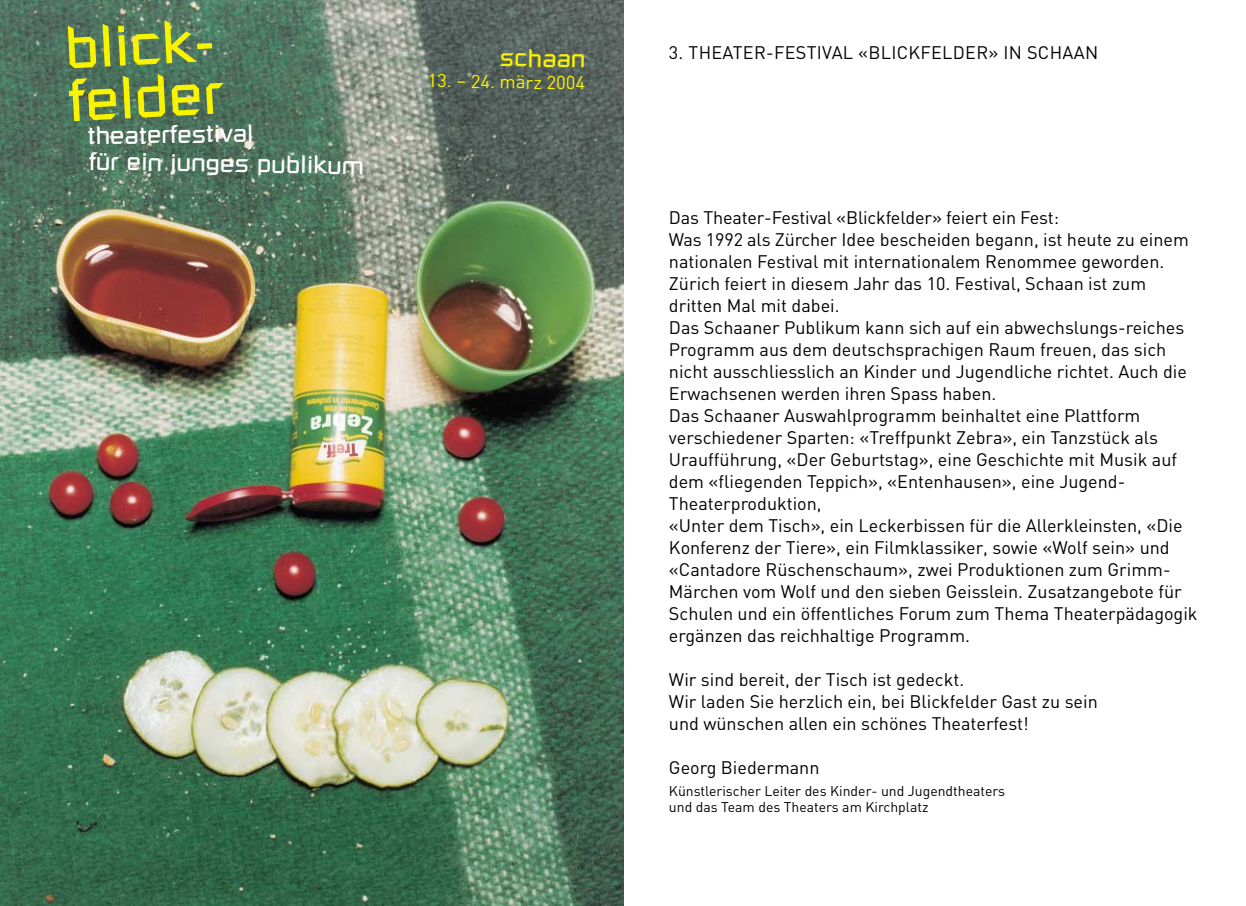
<style>
.page{position:relative;width:1246px;height:906px;background:#fff}
.page>*{position:absolute;margin:0;border:0;box-sizing:border-box;transform-origin:0 0}
.t1{font:59.4px/52.8px "Russell Square";color:#f8f400}
.t2{font:25.2px "Russell Square";color:#fff}
.t3{font:25.2px "Russell Square";color:#f8f400}
.t4{font:18.4px "DIN";color:#f8f400}
.t5{font:18px/22px "DIN";color:#000}
.t6{font:14px/16px "DIN";color:#000}
</style>
<div class="page">
<img style="left:0;top:0;width:624px;height:906px">
<h1 class="t1" style="left:63px;top:24px;width:161px;rotate:-3deg">blick&shy;felder</h1>
<h2 class="t2" style="left:87px;top:126px;width:168px;rotate:-1deg">theaterfestival</h2>
<h2 class="t2" style="left:89px;top:151px;width:277px;rotate:1deg">für ein junges publikum</h2>
<h2 class="t3" style="left:500px;top:48px;width:87px;rotate:1deg">schaan</h2>
<p class="t4" style="left:428px;top:74px;width:159px;rotate:1deg">13. – 24. märz 2004</p>
<p class="t5" style="left:669px;top:44px;width:431px">3. THEATER-FESTIVAL «BLICKFELDER» IN SCHAAN</p>
<p class="t5" style="left:669px;top:208px;width:530px">Das Theater-Festival «Blickfelder» feiert ein Fest:<br>Was 1992 als Zürcher Idee bescheiden begann, ist heute zu einem nationalen Festival mit internationalem Renommee geworden.<br>Zürich feiert in diesem Jahr das 10. Festival, Schaan ist zum dritten Mal mit dabei.<br>Das Schaaner Publikum kann sich auf ein abwechslungs-reiches Programm aus dem deutschsprachigen Raum freuen, das sich nicht ausschliesslich an Kinder und Jugendliche richtet. Auch die Erwachsenen werden ihren Spass haben.<br>Das Schaaner Auswahlprogramm beinhaltet eine Plattform verschiedener Sparten: «Treffpunkt Zebra», ein Tanzstück als Uraufführung, «Der Geburtstag», eine Geschichte mit Musik auf dem «fliegenden Teppich», «Entenhausen», eine Jugend-Theaterproduktion,<br>«Unter dem Tisch», ein Leckerbissen für die Allerkleinsten, «Die Konferenz der Tiere», ein Filmklassiker, sowie «Wolf sein» und «Cantadore Rüschenschaum», zwei Produktionen zum Grimm-Märchen vom Wolf und den sieben Geisslein. Zusatzangebote für Schulen und ein öffentliches Forum zum Thema Theaterpädagogik ergänzen das reichhaltige Programm.</p>
<p class="t5" style="left:669px;top:670px;width:430px">Wir sind bereit, der Tisch ist gedeckt.<br>Wir laden Sie herzlich ein, bei Blickfelder Gast zu sein und wünschen allen ein schönes Theaterfest!</p>
<p class="t5" style="left:669px;top:758px;width:152px">Georg Biedermann</p>
<p class="t6" style="left:669px;top:784px;width:338px">Künstlerischer Leiter des Kinder- und Jugendtheaters und das Team des Theaters am Kirchplatz</p>
</div>
